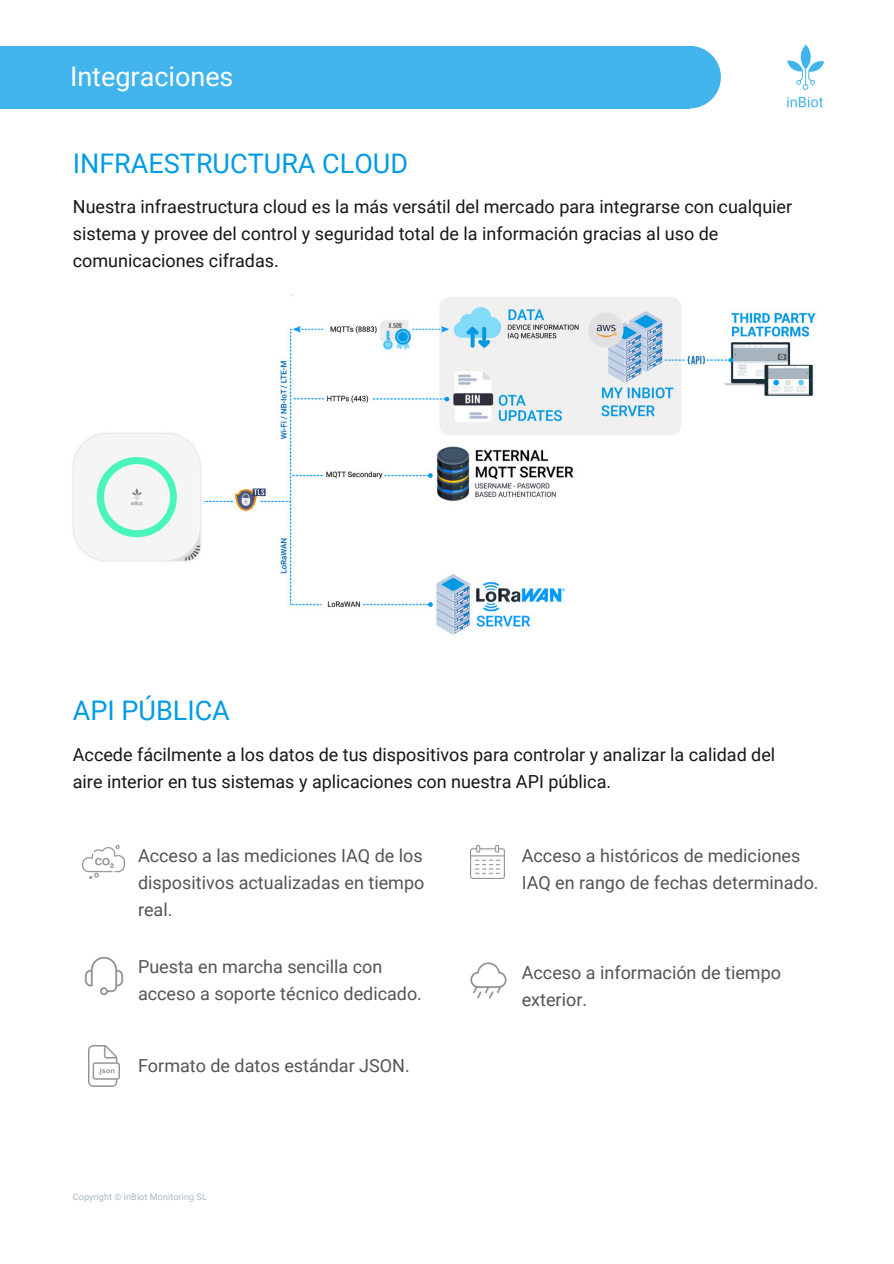
<style>
.page{position:relative;width:894px;height:1264px;background:#fff}
.page>*{position:absolute;margin:0;border:0;box-sizing:border-box;transform-origin:0 0}
.t1{font:27px "Roboto";color:#009be5}
.t2{font:27px "Roboto";color:#fff}
.t3{font:18px/27px "Roboto";color:#14171a}
.t4{font:18px/27px "Roboto";color:#545454}
.t5{font:9px "Roboto";letter-spacing:.01em;color:#aab8c2}
</style>
<div class="page">
<div style="left:659px;top:46px;width:61px;height:62px;background:#40b4eb;border-radius:50%"></div>
<div style="left:0;top:46px;width:689px;height:62px;background:#40b4eb"></div>
<img style="left:787px;top:44px;width:38px;height:64px">
<img style="left:84px;top:956px;width:39px;height:39px">
<img style="left:470px;top:962px;width:36px;height:36px">
<img style="left:88px;top:1045px;width:31px;height:41px">
<img style="left:83px;top:845px;width:41px;height:33px">
<img style="left:470px;top:845px;width:34px;height:33px">
<img style="left:203px;top:295px;width:613px;height:340px">
<img style="left:72px;top:432px;width:130px;height:130px">
<h1 class="t2" style="left:70px;top:61px;width:165px">Integraciones</h1>
<h3 class="t1" style="left:73px;top:148px;width:337px">INFRAESTRUCTURA CLOUD</h3>
<h4 class="t3" style="left:73px;top:194px;width:720px">Nuestra infraestructura cloud es la más versátil del mercado para integrarse con cualquier sistema y provee del control y seguridad total de la información gracias al uso de comunicaciones cifradas.</h4>
<h4 class="t1" style="left:73px;top:695px;width:158px">API PÚBLICA</h4>
<p class="t3" style="left:73px;top:741px;width:703px">Accede fácilmente a los datos de tus dispositivos para controlar y analizar la calidad del aire interior en tus sistemas y aplicaciones con nuestra API pública.</p>
<h1 class="t4" style="left:138px;top:842px;width:288px;text-align:justify">Acceso a las mediciones IAQ de los dispositivos actualizadas en tiempo real.</h1>
<h2 class="t4" style="left:521px;top:842px;width:298px">Acceso a históricos de mediciones<br>IAQ en rango de fechas determinado.</h2>
<p class="t4" style="left:138px;top:952px;width:285px">Puesta en marcha sencilla con acceso a soporte técnico dedicado.</p>
<h4 class="t4" style="left:138px;top:1051px;width:273px">Formato de datos estándar JSON.</h4>
<h2 class="t5" style="left:73px;top:1191px;width:135px">Copyright © inBiot Monitoring SL</h2>
<p class="t4" style="left:521px;top:958px;width:261px">Acceso a información de tiempo exterior.</p>
</div>
